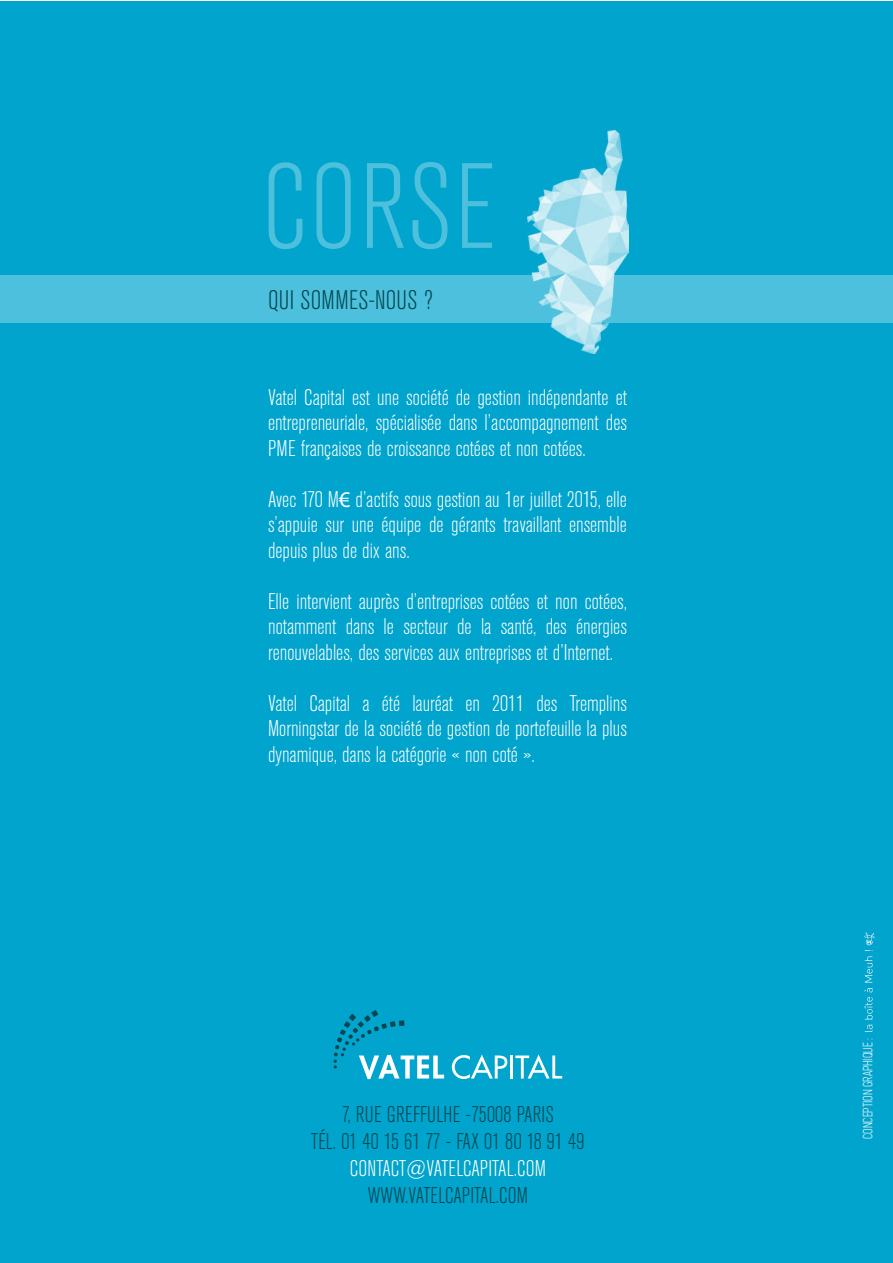
<style>
.page{position:relative;width:893px;height:1263px;background:#fff}
.page>*{position:absolute;margin:0;border:0;box-sizing:border-box;transform-origin:0 0}
.t1{font:300 condensed 120px "Akzidenz Grotesk BE";letter-spacing:.02em;color:#4cc0dc}
.t2{font:300 condensed 26.55px "Akzidenz Grotesk BE";letter-spacing:.01em;color:#004750}
.t3{font:300 condensed 22.5px/25.5px "Akzidenz Grotesk BE";color:#fff;text-align:justify}
.t4{font:300 condensed 22.5px/27px "Akzidenz Grotesk BE";color:#004750;text-align:center}
.t5{font:100 13.5px "PF Din Text Comp Pro";color:#fff}
.s1{font-family:"Myriad Pro";font-weight:400;font-stretch:normal}
</style>
<div class="page">
<div style="left:0;top:1px;width:892px;height:1262px;background:#00a4cd"></div>
<div style="left:0;top:275px;width:892px;height:47px;background:#4cc0dc"></div>
<svg style="left:452px;top:1054px;width:55px;height:25px"></svg>
<hr style="left:510px;top:1055px;width:3px;height:23px;background:#fff">
<svg style="left:515px;top:1054px;width:47px;height:24px"></svg>
<svg style="left:333px;top:1010px;width:111px;height:69px"></svg>
<svg style="left:865px;top:1025px;width:7px;height:7px"></svg>
<svg style="left:864px;top:988px;width:8px;height:31px"></svg>
<svg style="left:864px;top:932px;width:11px;height:50px"></svg>
<img style="left:527px;top:131px;width:102px;height:223px">
<h1 class="t1" style="left:262px;top:142px;width:234px">CORSE</h1>
<p class="t2" style="left:268px;top:285px;width:166px">QUI SOMMES-NOUS ?</p>
<p class="t3" style="left:268px;top:385px;width:360px">Vatel Capital est une société de gestion indépendante et entrepreneuriale, spécialisée dans l’accompagnement des PME françaises de croissance cotées et non cotées.</p>
<p class="t3" style="left:268px;top:487px;width:360px">Avec 170 M<span class="s1">€</span> d’actifs sous gestion au 1er juillet 2015, elle s’appuie sur une équipe de gérants travaillant ensemble depuis plus de dix ans.</p>
<p class="t3" style="left:268px;top:589px;width:360px">Elle intervient auprès d’entreprises cotées et non cotées, notamment dans le secteur de la santé, des énergies renouvelables, des services aux entreprises et d’Internet.</p>
<p class="t3" style="left:268px;top:691px;width:360px">Vatel Capital a été lauréat en 2011 des Tremplins Morningstar de la société de gestion de portefeuille la plus dynamique, dans la catégorie « non coté ».</p>
<p class="t4" style="left:311px;top:1101px;width:275px">7, RUE GREFFULHE -75008 PARIS<br>TÉL. 01 40 15 61 77 - FAX 01 80 18 91 49</p>
<p class="t3" style="left:350px;top:1156px;width:198px">CONTACT@VATELCAPITAL.COM</p>
<p class="t4" style="left:368px;top:1182px;width:162px">WWW.VATELCAPITAL.COM</p>
<p class="t5" style="left:862px;top:1139px;width:102px;rotate:-90deg">CONCEPTION GRAPHIQUE :</p>
</div>
